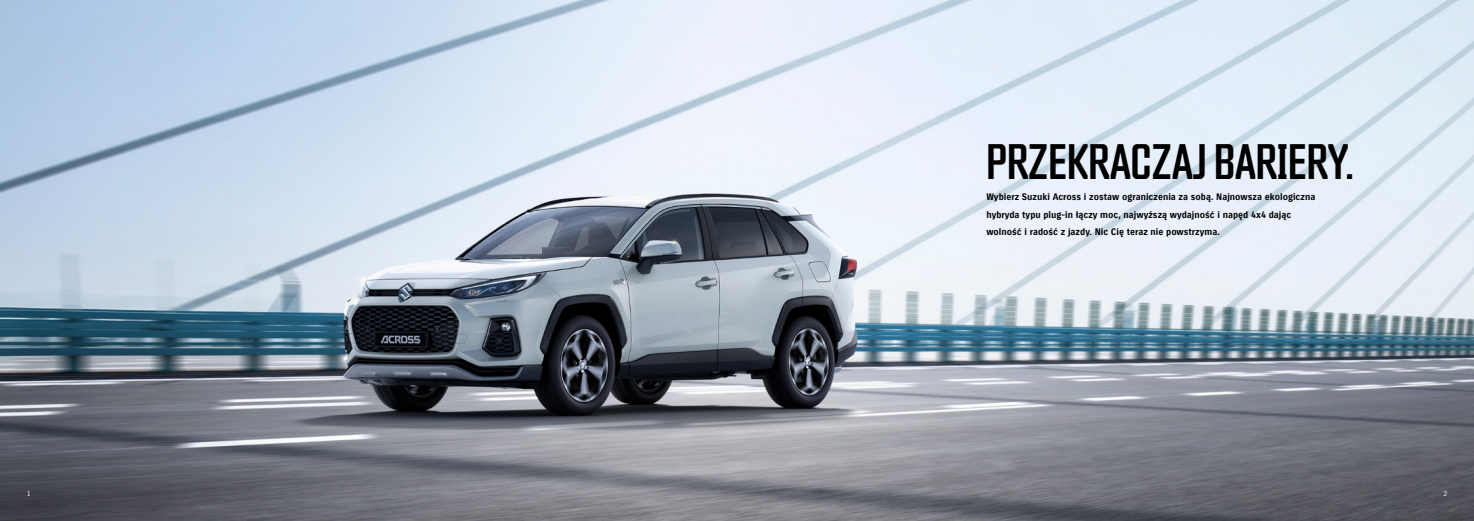
<style>
.page{position:relative;width:1474px;height:521px;background:#fff}
.page>*{position:absolute;margin:0;border:0;box-sizing:border-box;transform-origin:0 0}
.t1{font:48.39px "Countach";color:#000}
.t2{font:9.19px/17.5px "Suzuki PRO Bold";color:#000}
.t3{font:7px "Suzuki PRO Regular";color:#fff}
</style>
<div class="page">
<img style="left:0;top:0;width:1473px;height:521px">
<h1 class="t1" style="left:986px;top:131px;width:369px">PRZEKRACZAJ BARIERY.</h1>
<p class="t2" style="left:986px;top:188px;width:330px">Wybierz Suzuki Across i zostaw ograniczenia za sobą. Najnowsza ekologiczna hybryda typu plug-in łączy moc, najwyższą wydajność i napęd 4x4 dając wolność i radość z jazdy. Nic Cię teraz nie powstrzyma.</p>
<p class="t3" style="left:27px;top:489px;width:5px">1</p>
<p class="t3" style="left:1443px;top:489px;width:5px">2</p>
</div>
